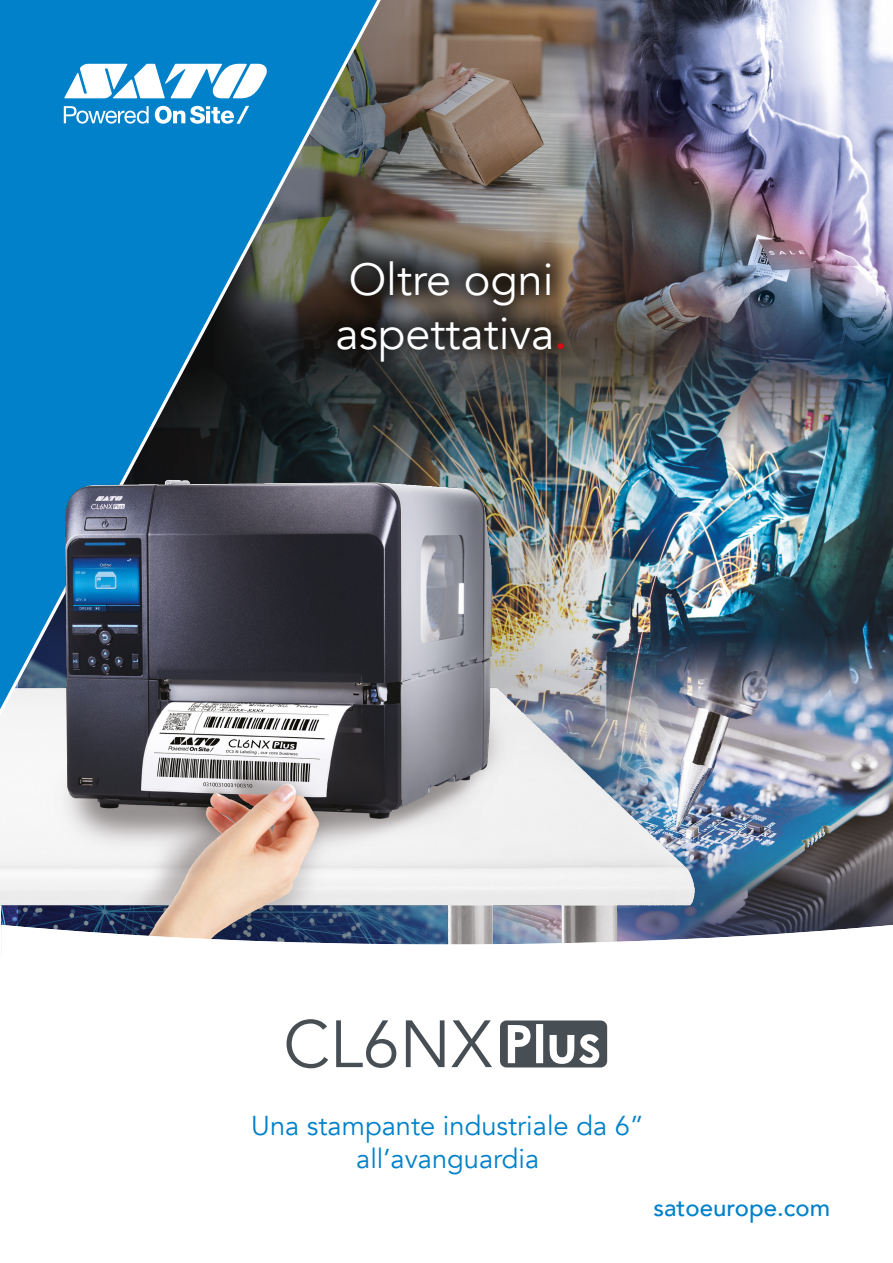
<style>
.page{position:relative;width:893px;height:1263px;background:#fff}
.page>*{position:absolute;margin:0;border:0;box-sizing:border-box;transform-origin:0 0}
.t1{font:66px "Avenir";color:#484f54}
.t2{font:45px/54px "Avenir";color:#fff}
.t3{font:27.3px/32.7px "Avenir";color:#0081c9;text-align:center}
.t4{font:500 24px "Avenir";color:#0081c9}
.s1{font-weight:500;color:#e30613}
</style>
<div class="page">
<img style="left:684px;top:0;width:209px;height:924px">
<img style="left:421px;top:0;width:263px;height:381px">
<img style="left:421px;top:381px;width:344px;height:543px">
<svg style="left:1px;top:924px;width:892px;height:144px"></svg>
<div style="left:309px;top:230px;width:280px;height:154px;background:#000;opacity:.75"></div>
<svg style="left:0;top:0;width:421px;height:926px;background:#3f7999"></svg>
<svg style="left:64px;top:106px;width:85px;height:18px"></svg>
<svg style="left:155px;top:106px;width:94px;height:18px"></svg>
<svg style="left:64px;top:64px;width:203px;height:34px"></svg>
<img style="left:0;top:471px;width:532px;height:339px">
<svg style="left:500px;top:1020px;width:107px;height:47px"></svg>
<h2 class="t2" style="left:335px;top:253px;width:233px">Oltre ogni aspettativa<span class="s1">.</span></h2>
<h1 class="t1" style="left:283px;top:1005px;width:211px">CL6NX</h1>
<p class="t3" style="left:251px;top:1110px;width:394px">Una stampante industriale da 6” all’avanguardia</p>
<p class="t4" style="left:653px;top:1187px;width:178px">satoeurope.com</p>
</div>
